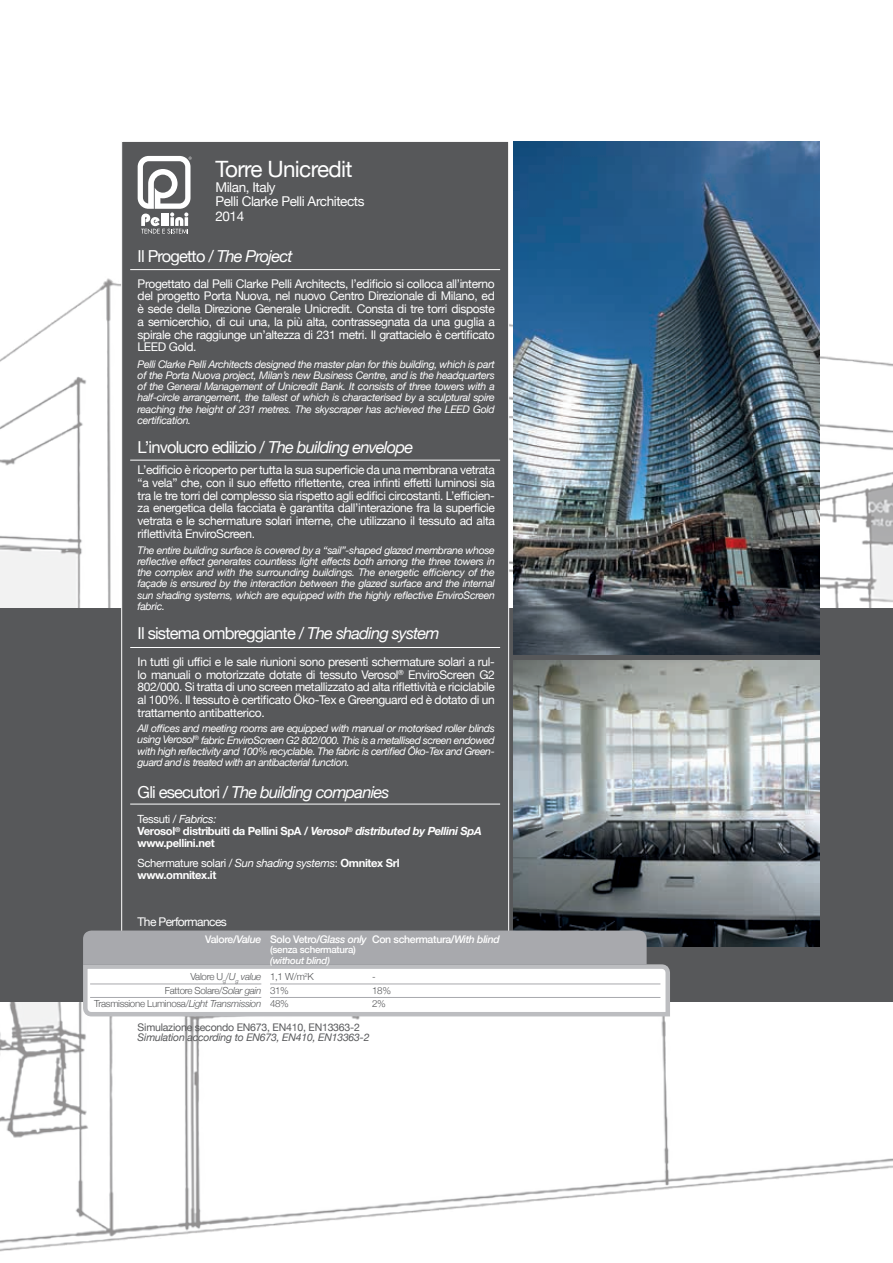
<style>
.page{position:relative;width:893px;height:1263px;background:#fff}
.page>*{position:absolute;margin:0;border:0;box-sizing:border-box;transform-origin:0 0}
.t1{font:22.5px "Helvetica Neue";letter-spacing:-.03em;color:#fff}
.t2{font:16.5px "Helvetica Neue";letter-spacing:-.05em;color:#fff}
.t3{font:italic 16.5px "Helvetica Neue";letter-spacing:-.05em;color:#fff}
.t4{font:13.5px/14.4px "Helvetica Neue";letter-spacing:-.03em;color:#fff}
.t5{font:12px/12.8px "Helvetica Neue";letter-spacing:-.03em;color:#fff;text-align:justify}
.t6{font:12px "Helvetica Neue";letter-spacing:-.05em;color:#fff}
.t7{font:700 11.25px/12px "Helvetica Neue";letter-spacing:-.03em;color:#fff}
.t8{font:italic 10.5px/11.2px "Helvetica Neue";letter-spacing:-.03em;color:#fff;text-align:justify}
.t9{font:500 10.5px "Helvetica Neue";letter-spacing:-.03em;color:#fff}
.t10{font:italic 10.5px "Helvetica Neue";letter-spacing:-.02em;color:#57585a}
.t11{font:10.5px "Helvetica Neue";letter-spacing:-.02em;color:#57585a}
.t12{font:300 9.75px/13.5px "Helvetica Neue";letter-spacing:-.03em;color:#57585a;text-align:right}
.t13{font:italic 500 9.75px/16.5px "Helvetica Neue";letter-spacing:-.03em;color:#fff}
.t14{font:500 9.75px "Helvetica Neue";letter-spacing:-.03em;color:#fff}
.s1{font-style:italic}
.s2{font-style:normal}
.s3{font-weight:400}
.s4{font-weight:400;font-style:italic}
.s5{font-weight:300;font-style:normal;color:#57585a}
</style>
<div class="page">
<img style="left:0;top:141px;width:892px;height:1111px">
<div style="left:0;top:608px;width:892px;height:393px;background:#57585a"></div>
<div style="left:121px;top:141px;width:388px;height:805px;background:#57585a;border:1px solid #fff"></div>
<hr style="left:130px;top:269px;width:370px;height:1px;background:#fff">
<hr style="left:130px;top:460px;width:370px;height:1px;background:#fff">
<svg style="left:138px;top:156px;width:54px;height:78px"></svg>
<img style="left:513px;top:141px;width:306px;height:513px">
<img style="left:513px;top:660px;width:306px;height:286px">
<hr style="left:130px;top:647px;width:370px;height:1px;background:#fff">
<hr style="left:130px;top:804px;width:370px;height:1px;background:#fff">
<svg style="left:81px;top:930px;width:591px;height:89px"></svg>
<hr style="left:90px;top:983px;width:171px;height:1px;background:#a8a9ad">
<hr style="left:90px;top:997px;width:171px;height:1px;background:#a8a9ad">
<hr style="left:270px;top:983px;width:390px;height:1px;background:#a8a9ad">
<hr style="left:270px;top:997px;width:390px;height:1px;background:#a8a9ad">
<h1 class="t1" style="left:215px;top:156px;width:139px">Torre Unicredit</h1>
<p class="t4" style="left:215px;top:180px;width:151px">Milan, Italy<br>Pelli Clarke Pelli Architects<br>2014</p>
<h2 class="t2" style="left:138px;top:246px;width:156px">Il Progetto / <span class="s1">The Project</span></h2>
<p class="t5" style="left:138px;top:277px;width:359px">Progettato dal Pelli Clarke Pelli Architects, l’edificio si colloca all’interno del progetto Porta Nuova, nel nuovo Centro Direzionale di Milano, ed è sede della Direzione Generale Unicredit. Consta di tre torri disposte a semicerchio, di cui una, la più alta, contrassegnata da una guglia a spirale che raggiunge un’altezza di 231 metri. Il grattacielo è certificato LEED Gold.</p>
<p class="t8" style="left:138px;top:358px;width:359px">Pelli Clarke Pelli Architects designed the master plan for this building, which is part of the Porta Nuova project, Milan’s new Business Centre, and is the headquarters of the General Management of Unicredit Bank. It consists of three towers with a half-circle arrangement, the tallest of which is characterised by a sculptural spire reaching the height of 231 metres. The skyscraper has achieved the LEED Gold certification.</p>
<h2 class="t2" style="left:138px;top:438px;width:277px">L’involucro edilizio / <span class="s1">The building envelope</span></h2>
<p class="t5" style="left:138px;top:463px;width:359px">L’edificio è ricoperto per tutta la sua superficie da una membrana vetrata “a vela” che, con il suo effetto riflettente, crea infinti effetti luminosi sia tra le tre torri del complesso sia rispetto agli edifici circostanti. L’efficien&shy;za energetica della facciata è garantita dall’interazione fra la superficie vetrata e le schermature solari interne, che utilizzano il tessuto ad alta riflettività EnviroScreen.</p>
<p class="t8" style="left:138px;top:544px;width:359px">The entire building surface is covered by a “sail”-shaped glazed membrane whose reflective effect generates countless light effects both among the three towers in the complex and with the surrounding buildings. The energetic efficiency of the façade is ensured by the interaction between the glazed surface and the internal sun shading systems, which are equipped with the highly reflective EnviroScreen fabric.</p>
<h2 class="t2" style="left:138px;top:623px;width:303px">Il sistema ombreggiante / <span class="s1">The shading system</span></h2>
<p class="t5" style="left:138px;top:655px;width:359px">In tutti gli uffici e le sale riunioni sono presenti schermature solari a rul&shy;lo manuali o motorizzate dotate di tessuto Verosol<sup>®</sup> EnviroScreen G2<br>802/000. Si tratta di uno screen metallizzato ad alta riflettività e riciclabile al 100%. Il tessuto è certificato Öko-Tex e Greenguard ed è dotato di un trattamento antibatterico.</p>
<p class="t8" style="left:138px;top:723px;width:359px">All offices and meeting rooms are equipped with manual or motorised roller blinds using Verosol<sup>®</sup> fabric EnviroScreen G2 802/000. This is a metallised screen endowed with high reflectivity and 100% recyclable. The fabric is certified Öko-Tex and Green&shy;guard and is treated with an antibacterial function.</p>
<h2 class="t3" style="left:138px;top:783px;width:253px"><span class="s2">Gli esecutori /</span> The building companies</h2>
<p class="t7" style="left:138px;top:813px;width:346px"><span class="s3">Tessuti /</span> <span class="s4">Fabrics:<br></span>Verosol<sup>®</sup> distribuiti da Pellini SpA / <span class="s1">Verosol</span><sup>®</sup> <span class="s1">distributed by Pellini SpA </span>www.pellini.net</p>
<p class="t7" style="left:138px;top:856px;width:264px"><span class="s3">Schermature solari /</span> <span class="s4">Sun shading systems</span><span class="s3">:</span> Omnitex Srl www.omnitex.it</p>
<p class="t6" style="left:138px;top:914px;width:91px">The Performances</p>
<p class="t9" style="left:205px;top:932px;width:58px">Valore/<span class="s1">Value</span></p>
<p class="t12" style="left:94px;top:970px;width:169px">Valore U<sub>g</sub>/<span class="s1">U</span><sub>g</sub> <span class="s1">value<br></span>Fattore Solare/<span class="s1">Solar gain<br></span>Trasmissione Luminosa/<span class="s1">Light Transmission</span></p>
<p class="t9" style="left:270px;top:932px;width:231px">Solo Vetro/<span class="s1">Glass only</span> Con schermatura/<span class="s1">With blind</span></p>
<p class="t14" style="left:270px;top:944px;width:87px">(senza schermatura)</p>
<p class="t13" style="left:270px;top:952px;width:62px">(without blind)<br><span class="s5">1,1 W/m</span><sup>2</sup><span class="s5">K</span></p>
<p class="t12" style="left:372px;top:970px;width:5px">-</p>
<p class="t12" style="left:270px;top:983px;width:20px">31%</p>
<p class="t12" style="left:372px;top:983px;width:20px">18%</p>
<p class="t12" style="left:270px;top:997px;width:20px">48%</p>
<p class="t12" style="left:372px;top:997px;width:15px">2%</p>
<p class="t11" style="left:138px;top:1020px;width:224px">Simulazione secondo EN673, EN410, EN13363-2</p>
<p class="t10" style="left:138px;top:1031px;width:233px">Simulation according to EN673, EN410, EN13363-2</p>
</div>
